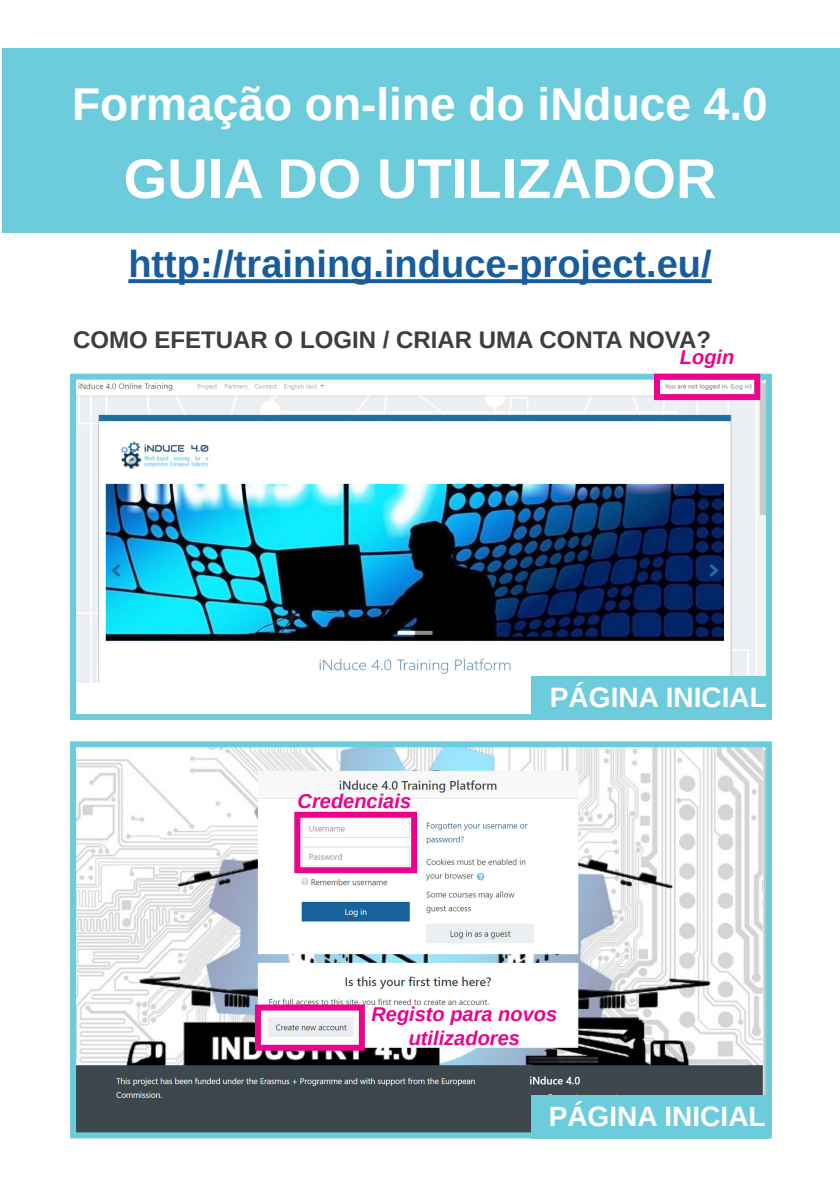
<style>
.page{position:relative;width:840px;height:1191px;background:#fff}
.page>*{position:absolute;margin:0;border:0;box-sizing:border-box;transform-origin:0 0}
.t1{font:700 56px "Arimo";color:#fff}
.Cover_page_title{font:700 46px "Arimo";color:#fff}
.t2{font:700 38px "Arimo";color:#175d9e}
.t3{font:700 28px "Arimo";color:#fff}
.t4{font:700 24px "Arimo";color:#3e3e3f}
.t5{font:italic 700 20px/24px "Arimo";color:#ed028c;text-align:center}
</style>
<div class="page">
<div style="left:2px;top:48px;width:837px;height:185px;background:#6cccdc"></div>
<svg style="left:128px;top:279px;width:583px;height:4px;fill:#175d9e"></svg>
<img style="left:77px;top:381px;width:687px;height:301px">
<div style="left:70px;top:374px;width:701px;height:346px;border:6px solid #6cccdc"></div>
<div style="left:653px;top:374px;width:106px;height:26px;border:6px solid #ed028c"></div>
<img style="left:77px;top:748px;width:687px;height:383px">
<div style="left:70px;top:741px;width:701px;height:397px;border:6px solid #6cccdc"></div>
<div style="left:294px;top:811px;width:123px;height:62px;border:6px solid #ed028c"></div>
<div style="left:255px;top:1004px;width:109px;height:46px;border:6px solid #ed028c"></div>
<div style="left:531px;top:676px;width:238px;height:43px;background:#6cccdc"></div>
<div style="left:531px;top:1095px;width:237px;height:43px;background:#6cccdc"></div>
<p class="Cover_page_title" style="left:72px;top:72px;width:697px">Formação on-line do iNduce 4.0</p>
<p class="t1" style="left:123px;top:140px;width:594px">GUIA DO UTILIZADOR</p>
<p class="t2" style="left:128px;top:238px;width:584px">http://training.induce-project.eu/</p>
<p class="t4" style="left:73px;top:323px;width:639px">COMO EFETUAR O LOGIN / CRIAR UMA CONTA NOVA?</p>
<p class="t5" style="left:679px;top:346px;width:56px">Login</p>
<p class="t5" style="left:297px;top:789px;width:115px">Credenciais</p>
<p class="t3" style="left:549px;top:678px;width:218px">PÁGINA INICIAL</p>
<p class="t5" style="left:371px;top:1002px;width:187px">Registo para novos utilizadores</p>
<p class="t3" style="left:548px;top:1097px;width:218px">PÁGINA INICIAL</p>
</div>
